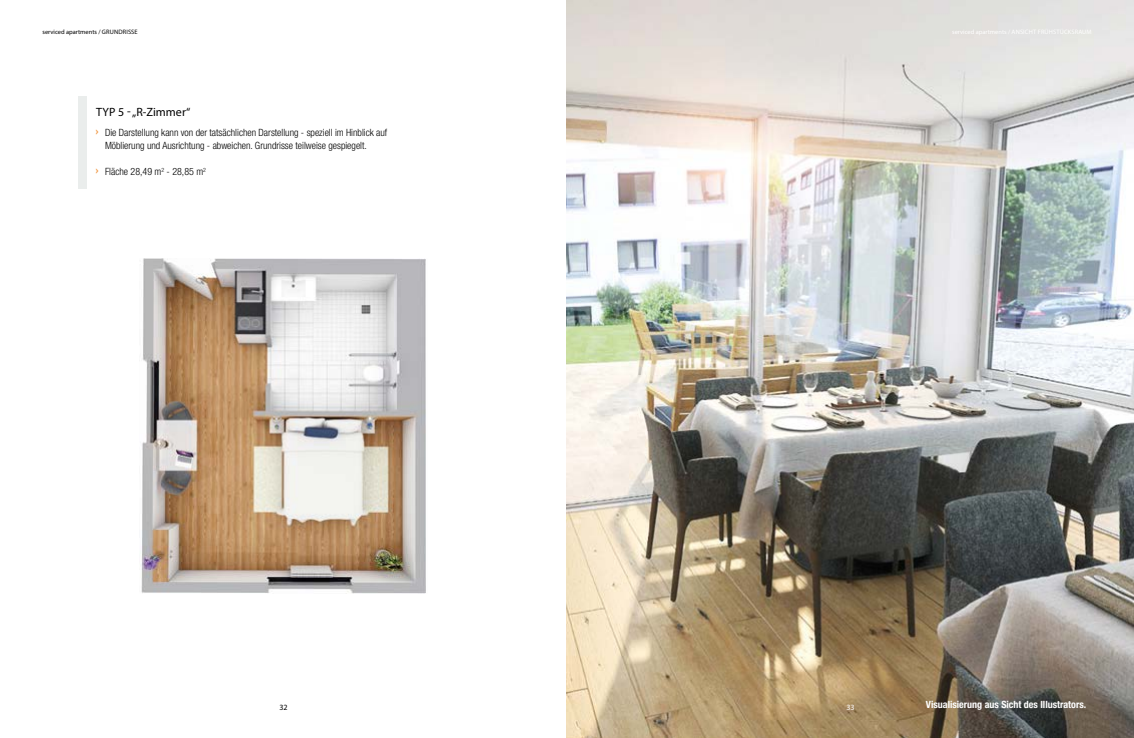
<style>
.page{position:relative;width:1134px;height:738px;background:#fff}
.page>*{position:absolute;margin:0;border:0;box-sizing:border-box;transform-origin:0 0}
.t1{font:12px "Myriad Pro";color:#000}
.t2{font:300 condensed 10px/13px "Helvetica Neue LT Std";color:#000}
.t3{font:700 condensed 10px "Helvetica Neue LT Std";color:#fff}
.t4{font:700 10px "Oswald";color:#f19946}
.t5{font:8px "Myriad Pro";color:#000}
.t6{font:8px "Myriad Pro";color:#fff}
.t7{font:6.4px "Myriad Pro";color:#000}
</style>
<div class="page">
<div style="left:79px;top:96px;width:8px;height:92px;background:#eaedec"></div>
<img style="left:141px;top:258px;width:285px;height:334px">
<img style="left:567px;top:0;width:567px;height:737px">
<p class="t7" style="left:43px;top:28px;width:97px">serviced apartments / GRUNDRISSE</p>
<p class="t1" style="left:96px;top:104px;width:96px">TYP 5 - „R-Zimmer“</p>
<p class="t4" style="left:96px;top:126px;width:4px">›</p>
<p class="t4" style="left:96px;top:165px;width:4px">›</p>
<p class="t2" style="left:105px;top:126px;width:284px">Die Darstellung kann von der tatsächlichen Darstellung - speziell im Hinblick auf<br>Möblierung und Ausrichtung - abweichen. Grundrisse teilweise gespiegelt.</p>
<p class="t2" style="left:105px;top:165px;width:102px">Fläche 28,49 m<sup>2</sup> - 28,85 m<sup>2</sup></p>
<p class="t5" style="left:279px;top:701px;width:10px">32</p>
<p class="t6" style="left:846px;top:701px;width:10px">33</p>
<p class="t3" style="left:926px;top:698px;width:162px">Visualisierung aus Sicht des Illustrators.</p>
</div>
